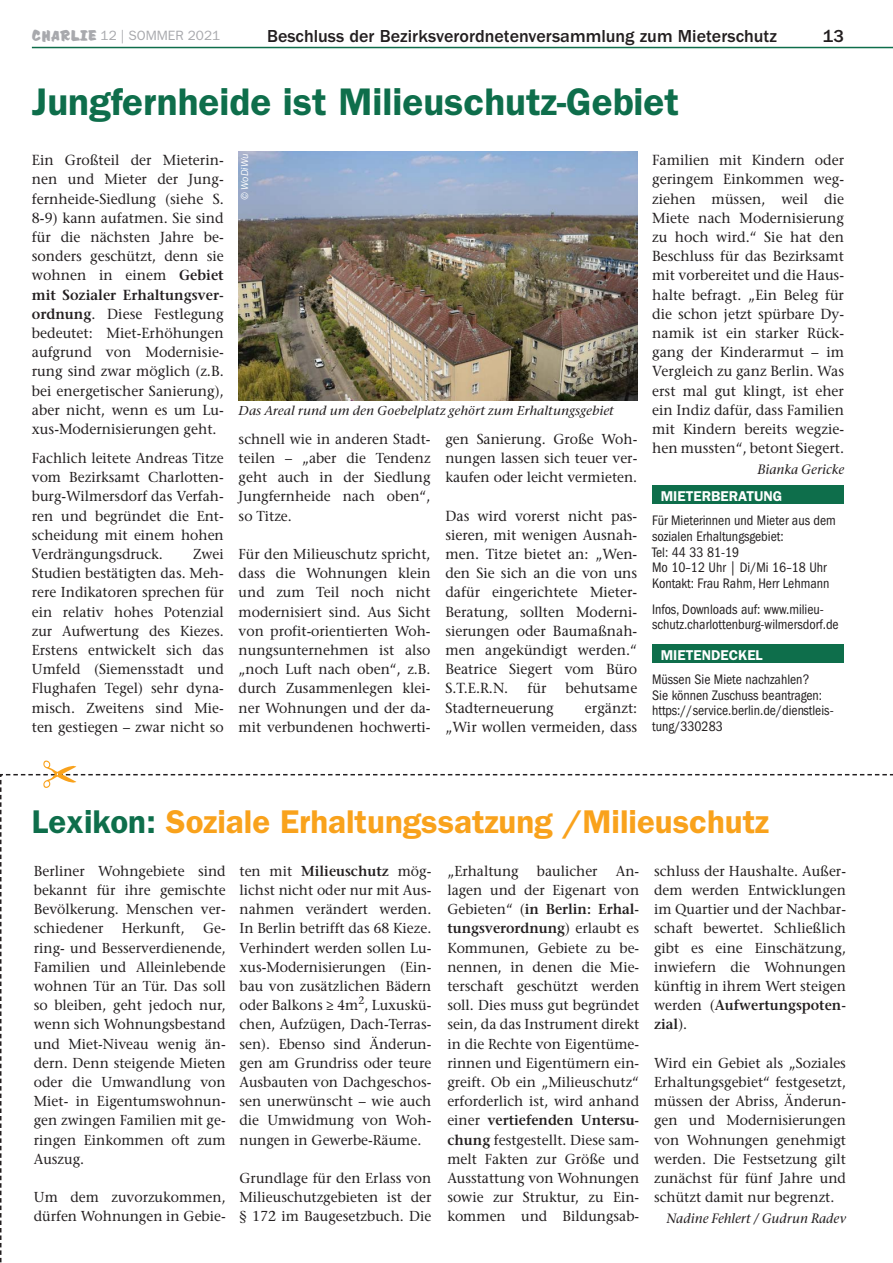
<style>
.page{position:relative;width:893px;height:1263px;background:#fff}
.page>*{position:absolute;margin:0;border:0;box-sizing:border-box;transform-origin:0 0}
.C-01-Head{font:38.7px "Franklin Gothic LT Pro Dm";color:#0e6e4b}
.C-01A-Head2{font:33px "Franklin Gothic LT Pro Dm";color:#f9a21c}
.C-Kolumnentitel-re{font:500 18px "Franklin Gothic LT Pro";color:#231f20}
.A-02-Brot-BlockSatz{font:500 14.55px/19.2px "Stone Serif Std";color:#231f20;text-align:justify}
.A-01-FließohneAb{font:500 14.4px/19.2px "Stone Serif Std";color:#231f20;text-align:justify}
.A-01-Brot-fliess{font:500 14.4px/19.2px "Stone Serif Std";color:#231f20;text-align:justify}
._05-termine{font:condensed 14.25px/15.8px "Franklin Gothic LT Pro";color:#231f20}
._05-RUBRIk__Grün{font:14.25px "Franklin Gothic LT Pro Dm";color:#fff}
.A-06-Autor{font:italic 500 13.5px "Stone Serif ITC";color:#231f20}
.t1{font:13.5px "Franklin Gothic LT Pro";color:#a8a9ad}
.B-07-BU-einfach{font:italic 500 12.9px "Stone Serif ITC";color:#231f20}
.B-28-Bildnach-Schwar{font:italic 10.5px "Franklin Gothic LT Pro";color:#fff}
.s1{font-family:"Cg Davison Zip Bd"}
.s2{font-weight:600}
.s3{color:#0e6e4b}
</style>
<div class="page">
<hr style="left:32px;top:47px;width:861px;height:1px;background:#0e6e4b">
<svg style="left:0;top:760px;width:893px;height:503px"></svg>
<img style="left:239px;top:152px;width:398px;height:249px">
<div style="left:652px;top:485px;width:192px;height:19px;background:#0e6e4b"></div>
<div style="left:652px;top:644px;width:192px;height:19px;background:#0e6e4b"></div>
<p class="t1" style="left:32px;top:27px;width:190px"><span class="s1">CharLiE</span> 12 | SOMMER 2021</p>
<p class="C-Kolumnentitel-re" style="left:267px;top:26px;width:511px">Beschluss der Bezirksverordnetenversammlung zum Mieterschutz</p>
<p class="C-Kolumnentitel-re" style="left:823px;top:26px;width:23px">13</p>
<p class="C-01-Head" style="left:32px;top:79px;width:649px">Jungfernheide ist Milieuschutz-Gebiet</p>
<p class="A-02-Brot-BlockSatz" style="left:32px;top:151px;width:193px">Ein Großteil der Mieterin&shy;nen und Mieter der Jung&shy;fernheide-Siedlung (siehe S.<br>8-9) kann aufatmen. Sie sind für die nächsten Jahre be&shy;sonders geschützt, denn sie wohnen in einem <span class="s2">Gebiet mit Sozialer Erhaltungsver&shy;ordnung</span>. Diese Festlegung bedeutet: Miet-Erhöhungen aufgrund von Modernisie&shy;rung sind zwar möglich (z.B. bei energetischer Sanierung), aber nicht, wenn es um Lu&shy;xus-Modernisierungen geht.</p>
<p class="A-01-FließohneAb" style="left:32px;top:448px;width:193px">Fachlich leitete Andreas Titze vom Bezirksamt Charlotten&shy;burg-Wilmersdorf das Verfah&shy;ren und begründet die Ent&shy;scheidung mit einem hohen Verdrängungsdruck.</p>
<p class="A-01-FließohneAb" style="left:32px;top:544px;width:193px;text-indent:161px">Zwei Studien bestätigten das. Meh&shy;rere Indikatoren sprechen für ein relativ hohes Potenzial zur Aufwertung des Kiezes.<br>Erstens entwickelt sich das Umfeld (Siemensstadt und Flughafen Tegel) sehr dyna&shy;misch. Zweitens sind Mie&shy;ten gestiegen – zwar nicht so</p>
<p class="B-28-Bildnach-Schwar" style="left:239px;top:200px;width:48px;rotate:-90deg">© WoDiWu</p>
<p class="B-07-BU-einfach" style="left:239px;top:403px;width:376px">Das Areal rund um den Goebelplatz gehört zum Erhaltungsgebiet</p>
<p class="A-01-FließohneAb" style="left:239px;top:429px;width:193px">schnell wie in anderen Stadt&shy;teilen – „aber die Tendenz geht auch in der Siedlung Jungfernheide nach oben“, so Titze.</p>
<p class="A-01-FließohneAb" style="left:239px;top:544px;width:193px">Für den Milieuschutz spricht, dass die Wohnungen klein und zum Teil noch nicht modernisiert sind. Aus Sicht von profit-orientierten Woh&shy;nungsunternehmen ist also „noch Luft nach oben“, z.B. durch Zusammenlegen klei&shy;ner Wohnungen und der da&shy;mit verbundenen hochwerti-</p>
<p class="A-01-FließohneAb" style="left:445px;top:429px;width:193px">gen Sanierung. Große Woh&shy;nungen lassen sich teuer ver&shy;kaufen oder leicht vermieten.</p>
<p class="A-02-Brot-BlockSatz" style="left:445px;top:506px;width:193px">Das wird vorerst nicht pas&shy;sieren, mit wenigen Ausnah&shy;men. Titze bietet an: „Wen&shy;den Sie sich an die von uns dafür eingerichtete Mieter-Beratung, sollten Moderni&shy;sierungen oder Baumaßnah&shy;men angekündigt werden.“ Beatrice Siegert vom Büro S.T.E.R.N.</p>
<p class="A-02-Brot-BlockSatz" style="left:527px;top:679px;width:20px">für</p>
<p class="A-02-Brot-BlockSatz" style="left:566px;top:679px;width:73px">behutsame</p>
<p class="A-02-Brot-BlockSatz" style="left:445px;top:698px;width:110px">Stadterneuerung</p>
<p class="A-02-Brot-BlockSatz" style="left:445px;top:698px;width:193px;text-align:right">ergänzt:<br>„Wir wollen vermeiden, dass</p>
<p class="A-02-Brot-BlockSatz" style="left:652px;top:151px;width:193px">Familien mit Kindern oder geringem Einkommen weg&shy;ziehen müssen, weil die Miete nach Modernisierung zu hoch wird.“ Sie hat den Beschluss für das Bezirksamt mit vorbereitet und die Haus&shy;halte befragt. „Ein Beleg für die schon jetzt spürbare Dy&shy;namik ist ein starker Rück&shy;gang der Kinderarmut – im Vergleich zu ganz Berlin. Was erst mal gut klingt, ist eher ein Indiz dafür, dass Familien mit Kindern bereits wegzie&shy;hen mussten“, betont Siegert.</p>
<p class="A-06-Autor" style="left:758px;top:461px;width:88px">Bianka Gericke</p>
<p class="_05-RUBRIk__Grün" style="left:661px;top:488px;width:123px">MIETERBERATUNG</p>
<p class="_05-termine" style="left:652px;top:513px;width:185px">Für Mieterinnen und Mieter aus dem sozialen Erhaltungsgebiet:<br>Tel: 44 33 81-19<br>Mo 10–12 Uhr | Di/Mi 16–18 Uhr<br>Kontakt: Frau Rahm, Herr Lehmann</p>
<p class="_05-termine" style="left:652px;top:601px;width:188px">Infos, Downloads auf: www.milieu&shy;schutz.charlottenburg-wilmersdorf.de</p>
<p class="_05-RUBRIk__Grün" style="left:661px;top:647px;width:104px">MIETENDECKEL</p>
<p class="_05-termine" style="left:652px;top:671px;width:183px">Müssen Sie Miete nachzahlen?<br>Sie können Zuschuss beantragen: https://service.berlin.de/dienstleis&shy;tung/330283</p>
<p class="C-01A-Head2" style="left:32px;top:802px;width:739px"><span class="s3">Lexikon:</span> Soziale Erhaltungssatzung /Milieuschutz</p>
<p class="A-01-FließohneAb" style="left:34px;top:861px;width:193px">Berliner Wohngebiete sind bekannt für ihre gemischte Bevölkerung. Menschen ver&shy;schiedener</p>
<p class="A-01-FließohneAb" style="left:239px;top:861px;width:193px">ten mit <span class="s2">Milieuschutz</span> mög&shy;lichst nicht oder nur mit Aus&shy;nahmen verändert werden.<br>In Berlin betrifft das 68 Kieze.<br>Verhindert werden sollen Lu&shy;xus-Modernisierungen (Ein&shy;bau von zusätzlichen Bädern oder Balkons ≥ 4m<sup>2</sup>, Luxuskü&shy;chen, Aufzügen, Dach-Terras&shy;sen). Ebenso sind Änderun&shy;gen am Grundriss oder teure Ausbauten von Dachgeschos&shy;sen unerwünscht – wie auch die Umwidmung von Woh&shy;nungen in Gewerbe-Räume.</p>
<p class="A-01-FließohneAb" style="left:239px;top:1168px;width:193px">Grundlage für den Erlass von Milieuschutzgebieten ist der § 172 im Baugesetzbuch. Die</p>
<p class="A-01-FließohneAb" style="left:447px;top:861px;width:193px;text-indent:168px">An&shy;lagen und der Eigenart von Gebieten“ (<span class="s2">in Berlin: Erhal&shy;tungsverordnung</span>) erlaubt es Kommunen, Gebiete zu be&shy;nennen, in denen die Mie&shy;terschaft geschützt werden soll. Dies muss gut begründet sein, da das Instrument direkt in die Rechte von Eigentüme&shy;rinnen und Eigentümern ein&shy;greift. Ob ein „Milieuschutz“ erforderlich ist, wird anhand einer <span class="s2">vertiefenden Untersu&shy;chung</span> festgestellt. Diese sam&shy;melt Fakten zur Größe und Ausstattung von Wohnungen sowie zur Struktur, zu Ein&shy;kommen und Bildungsab-</p>
<p class="A-01-FließohneAb" style="left:654px;top:861px;width:193px">schluss der Haushalte. Außer&shy;dem werden Entwicklungen im Quartier und der Nachbar&shy;schaft bewertet. Schließlich gibt es eine Einschätzung, inwiefern die Wohnungen künftig in ihrem Wert steigen werden (<span class="s2">Aufwertungspoten&shy;zial</span>).</p>
<p class="A-01-FließohneAb" style="left:447px;top:861px;width:73px">„Erhaltung</p>
<p class="A-01-FließohneAb" style="left:537px;top:861px;width:62px">baulicher</p>
<p class="A-01-FließohneAb" style="left:122px;top:919px;width:64px">Herkunft,</p>
<p class="A-01-FließohneAb" style="left:34px;top:919px;width:193px;text-indent:169px">Ge&shy;ring- und Besserverdienende, Familien und Alleinlebende wohnen Tür an Tür. Das soll so bleiben, geht jedoch nur, wenn sich Wohnungsbestand und Miet-Niveau wenig än&shy;dern. Denn steigende Mieten oder die Umwandlung von Miet- in Eigentumswohnun&shy;gen zwingen Familien mit ge&shy;ringen Einkommen oft zum Auszug.</p>
<p class="A-01-FließohneAb" style="left:34px;top:1187px;width:193px">Um dem zuvorzukommen, dürfen Wohnungen in Gebie-</p>
<p class="A-01-Brot-fliess" style="left:654px;top:1053px;width:193px">Wird ein Gebiet als „Soziales Erhaltungsgebiet“ festgesetzt, müssen der Abriss, Änderun&shy;gen und Modernisierungen von Wohnungen genehmigt werden. Die Festsetzung gilt zunächst für fünf Jahre und schützt damit nur begrenzt.</p>
<p class="A-06-Autor" style="left:666px;top:1210px;width:181px">Nadine Fehlert / Gudrun Radev</p>
</div>
